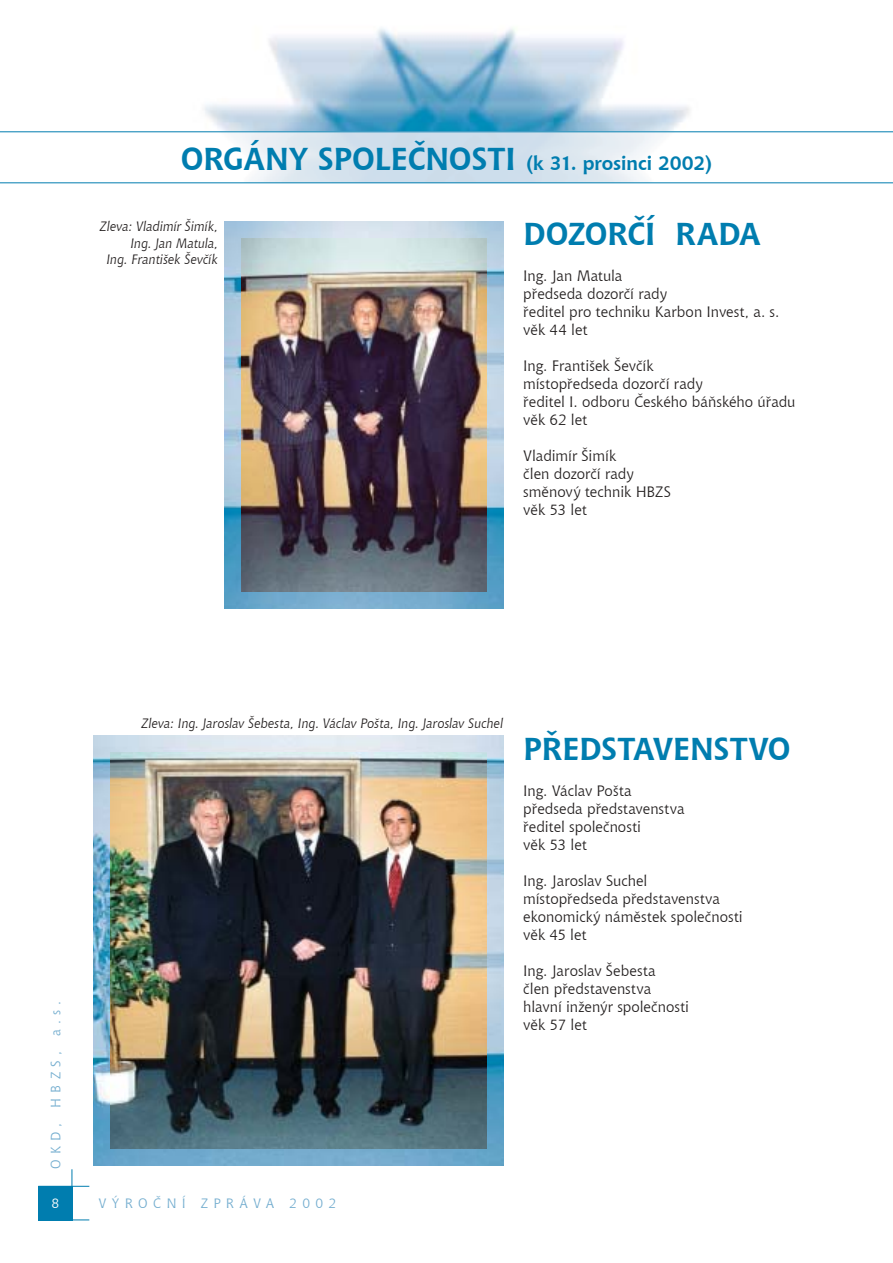
<style>
.page{position:relative;width:893px;height:1263px;background:#fff}
.page>*{position:absolute;margin:0;border:0;box-sizing:border-box;transform-origin:0 0}
.t1{font:700 31.5px "Chianti BT";letter-spacing:-.01em;color:#007daf}
.t2{font:700 19.5px "Chianti BT";color:#007daf}
.t3{font:15px/18px "Chianti BT";color:#231f1f}
.t4{font:italic 13.5px/16.2px "Chianti BT";letter-spacing:.005em;color:#231f1f;text-align:right}
.t5{font:13.5px "Chianti BT";letter-spacing:.4em;color:#73adcf}
.t6{font:13.5px "Chianti BT";color:#fff}
.s1{font-size:31.5px}
.s2{font-style:inherit}
</style>
<div class="page">
<div style="left:38px;top:1186px;width:34px;height:34px;background:#007daf"></div>
<hr style="left:72px;top:1169px;width:1px;height:51px;background:#007daf">
<hr style="left:38px;top:1186px;width:51px;height:1px;background:#007daf">
<hr style="left:38px;top:1220px;width:51px;height:1px;background:#007daf">
<img style="left:204px;top:28px;width:486px;height:103px">
<hr style="left:0;top:182px;width:892px;height:1px;background:#007daf">
<hr style="left:0;top:131px;width:892px;height:1px;background:#007daf">
<img style="left:224px;top:221px;width:279px;height:387px">
<img style="left:94px;top:736px;width:409px;height:429px">
<img style="left:241px;top:238px;width:245px;height:353px">
<img style="left:111px;top:753px;width:375px;height:395px">
<h2 class="t2" style="left:181px;top:150px;width:533px"><span class="s1">ORG£NY SPOLE</span><span class="s1">Č</span><span class="s1">NOSTI</span> (k 31. prosinci 2002)</h2>
<p class="t4" style="left:100px;top:218px;width:120px">Zleva: VladimÌr äimÌk,<br>Ing. Jan Matula,<br>Ing. Frantiöek äev<span class="s2">č</span>Ìk</p>
<h1 class="t1" style="left:523px;top:212px;width:239px">DOZOR<span class="s2">Č</span>Õ RADA</h1>
<p class="t3" style="left:523px;top:266px;width:258px">Ing. Jan Matula<br>p<span class="s2">ř</span>edseda dozor<span class="s2">č</span>Ì rady<br><span class="s2">ř</span>editel pro techniku Karbon Invest, a. s. v<span class="s2">ě</span>k 44 let</p>
<p class="t3" style="left:523px;top:356px;width:274px">Ing. Frantiöek äev<span class="s2">č</span>Ìk<br>mÌstop<span class="s2">ř</span>edseda dozor<span class="s2">č</span>Ì rady<br><span class="s2">ř</span>editel I. odboru <span class="s2">Č</span>eskÈho b·<span class="s2">ň</span>skÈho ˙<span class="s2">ř</span>adu v<span class="s2">ě</span>k 62 let</p>
<p class="t3" style="left:523px;top:446px;width:149px">VladimÌr äimÌk<br><span class="s2">č</span>len dozor<span class="s2">č</span>Ì rady sm<span class="s2">ě</span>nov˝ technik HBZS v<span class="s2">ě</span>k 53 let</p>
<p class="t4" style="left:142px;top:715px;width:363px">Zleva: Ing. Jaroslav äebesta, Ing. V·clav Poöta, Ing. Jaroslav Suchel</p>
<p class="t5" style="left:47px;top:1169px;width:170px;rotate:-90deg">OKD, HBZS, a.s.</p>
<p class="t6" style="left:51px;top:1195px;width:9px">8</p>
<p class="t5" style="left:98px;top:1195px;width:239px">V›RO<span class="s2">Č</span>NÕ ZPR£VA 2002</p>
<h1 class="t1" style="left:523px;top:726px;width:269px">P<span class="s2">Ř</span>EDSTAVENSTVO</h1>
<p class="t3" style="left:523px;top:781px;width:163px">Ing. V·clav Poöta p<span class="s2">ř</span>edseda p<span class="s2">ř</span>edstavenstva <span class="s2">ř</span>editel spole<span class="s2">č</span>nosti<br>v<span class="s2">ě</span>k 53 let</p>
<p class="t3" style="left:523px;top:871px;width:221px">Ing. Jaroslav Suchel mÌstop<span class="s2">ř</span>edseda p<span class="s2">ř</span>edstavenstva ekonomick˝ n·m<span class="s2">ě</span>stek spole<span class="s2">č</span>nosti v<span class="s2">ě</span>k 45 let</p>
<p class="t3" style="left:523px;top:961px;width:167px">Ing. Jaroslav äebesta<br><span class="s2">č</span>len p<span class="s2">ř</span>edstavenstva hlavnÌ inûen˝r spole<span class="s2">č</span>nosti v<span class="s2">ě</span>k 57 let</p>
</div>
